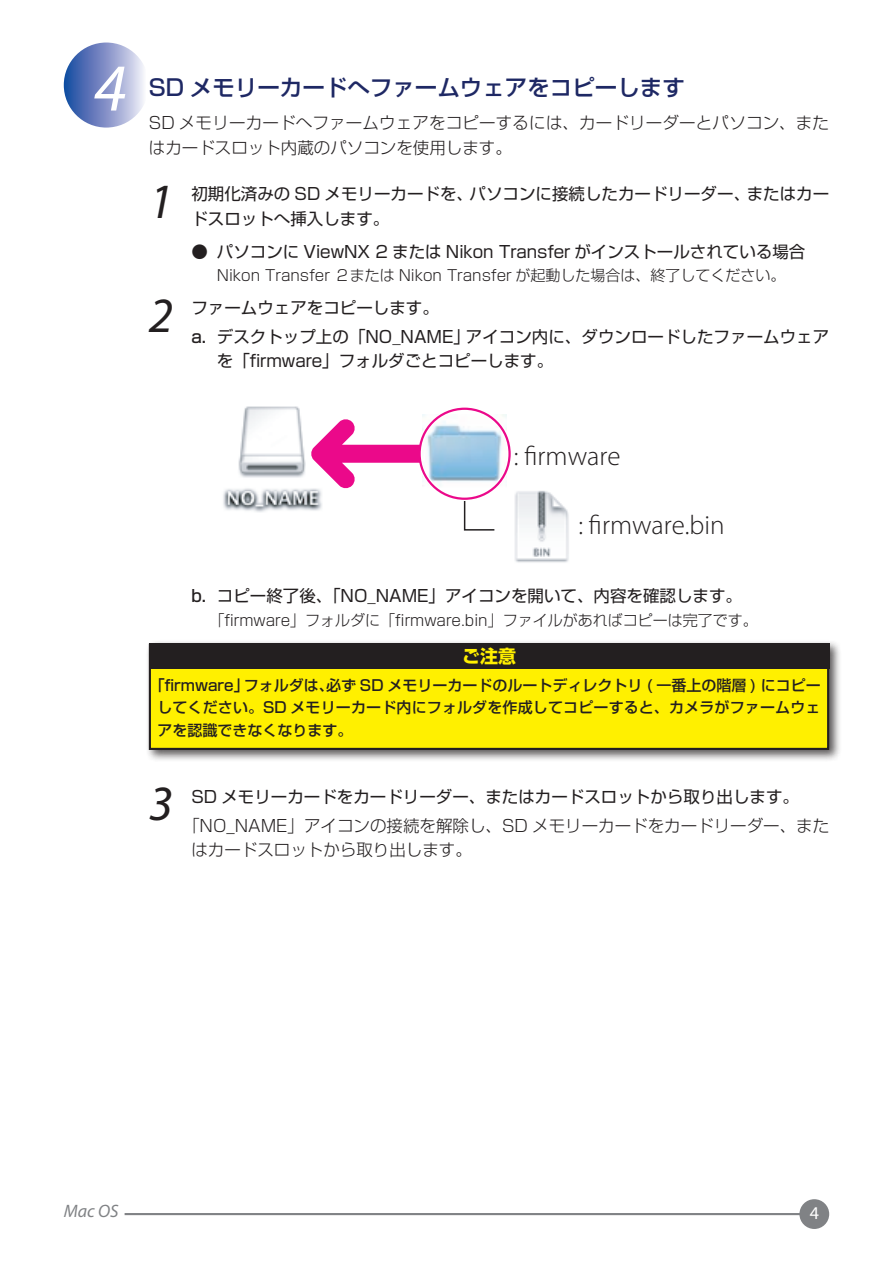
<style>
.page{position:relative;width:893px;height:1263px;background:#fff}
.page>*{position:absolute;margin:0;border:0;box-sizing:border-box;transform-origin:0 0}
.t1{font:italic 67.5px "Myriad Pro";color:#fff}
.t2{font:italic 49.5px "Myriad Pro";color:#231f20}
.t3{font:300 27px "Myriad Pro";color:#231f20}
.t4{font:500 22.5px "Shin Go Pro";color:#1e2864}
.t5{font:italic 18px "Myriad Pro";color:#808285}
.t6{font:700 18px "Shin Go Pro";color:#fff000}
.t7{font:18px "Myriad Pro";color:#fff}
.t8{font:16.5px/33.3px "Shin Go Pro";color:#231f20}
.t9{font:300 16.5px/24.8px "Shin Go Pro";color:#231f20}
.t10{font:500 16.5px "Shin Go Pro";color:#231f20}
.t11{font:500 15px/22.5px "Shin Go Pro";color:#231f20}
.t12{font:300 15px "Shin Go Pro";color:#231f20}
</style>
<div class="page">
<hr style="left:125px;top:1213px;width:689px;height:2px;background:#808285">
<div style="left:799px;top:1199px;width:30px;height:30px;background:#808285;border-radius:50%"></div>
<div style="left:64px;top:43px;width:85px;height:85px;background:linear-gradient(to right,#14419d,#fcf3fa);border-radius:43px"></div>
<img style="left:424px;top:414px;width:82px;height:74px">
<img style="left:515px;top:490px;width:54px;height:73px">
<svg style="left:463px;top:501px;width:32px;height:30px"></svg>
<img style="left:223px;top:406px;width:99px;height:106px">
<div style="left:417px;top:406px;width:95px;height:95px;border:4px solid #fff;border-radius:50%"></div>
<div style="left:418px;top:408px;width:93px;height:92px;border:2px solid #eb098a;border-radius:50%"></div>
<svg style="left:306px;top:414px;width:118px;height:79px"></svg>
<div style="left:145px;top:640px;width:696px;height:122px;background:#231f20;opacity:.75"></div>
<div style="left:150px;top:645px;width:678px;height:104px;background:#fff000"></div>
<div style="left:149px;top:644px;width:680px;height:106px;border:2px solid #231f20"></div>
<div style="left:149px;top:644px;width:680px;height:25px;background:#231f20"></div>
<h1 class="t1" style="left:94px;top:46px;width:35px">4</h1>
<h3 class="t4" style="left:149px;top:69px;width:538px">SD メモリーカードへファームウェアをコピーします</h3>
<p class="t9" style="left:149px;top:108px;width:682px">SD メモリーカードへファームウェアをコピーするには、カードリーダーとパソコン、またはカードスロット内蔵のパソコンを使用します。</p>
<p class="t8" style="left:747px;top:175px;width:84px">またはカー</p>
<p class="t8" style="left:470px;top:175px;width:282px">パソコンに接続したカードリーダー、</p>
<h2 class="t2" style="left:149px;top:171px;width:26px">1</h2>
<p class="t8" style="left:191px;top:175px;width:283px">初期化済みの SD メモリーカードを、</p>
<p class="t8" style="left:217px;top:200px;width:590px;text-indent:-26px">ドスロットへ挿入します。<br>パソコンに ViewNX 2 または Nikon Transfer がインストールされている場合</p>
<p class="t8" style="left:191px;top:233px;width:18px">●</p>
<h2 class="t2" style="left:149px;top:284px;width:26px">2</h2>
<p class="t12" style="left:217px;top:263px;width:570px">Nikon Transfer ２または Nikon Transfer が起動した場合は、終了してください。</p>
<p class="t8" style="left:191px;top:289px;width:249px">ファームウェアをコピーします。</p>
<p class="t10" style="left:191px;top:323px;width:16px">a.</p>
<p class="t8" style="left:217px;top:318px;width:255px">デスクトップ上の「NO_NAME」</p>
<p class="t8" style="left:466px;top:318px;width:365px">アイコン内に、ダウンロードしたファームウェア</p>
<p class="t8" style="left:217px;top:342px;width:338px">を「firmware」フォルダごとコピーします。</p>
<h3 class="t3" style="left:514px;top:441px;width:108px">: firmware</h3>
<h3 class="t3" style="left:578px;top:510px;width:148px">: firmware.bin</h3>
<p class="t10" style="left:191px;top:583px;width:16px">b.</p>
<p class="t8" style="left:217px;top:577px;width:527px">コピー終了後、「NO_NAME」アイコンを開いて、内容を確認します。</p>
<p class="t12" style="left:209px;top:608px;width:550px">「firmware」フォルダに「firmware.bin」ファイルがあればコピーは完了です。</p>
<p class="t6" style="left:462px;top:642px;width:55px">ご注意</p>
<p class="t11" style="left:326px;top:672px;width:496px">必ず SD メモリーカードのルートディレクトリ ( 一番上の階層 ) にコピー</p>
<p class="t11" style="left:157px;top:672px;width:665px;text-indent:-8px">「firmware」<br>してください。SD メモリーカード内にフォルダを作成してコピーすると、カメラがファームウェアを認識できなくなります。</p>
<p class="t11" style="left:244px;top:672px;width:91px">フォルダは、</p>
<h2 class="t2" style="left:149px;top:773px;width:26px">3</h2>
<p class="t8" style="left:191px;top:777px;width:609px">SD メモリーカードをカードリーダー、またはカードスロットから取り出します。</p>
<p class="t9" style="left:191px;top:811px;width:639px;text-indent:-8px">「NO_NAME」アイコンの接続を解除し、SD メモリーカードをカードリーダー、またはカードスロットから取り出します。</p>
<p class="t5" style="left:64px;top:1200px;width:56px">Mac OS</p>
<p class="t7" style="left:810px;top:1202px;width:11px">4</p>
</div>
